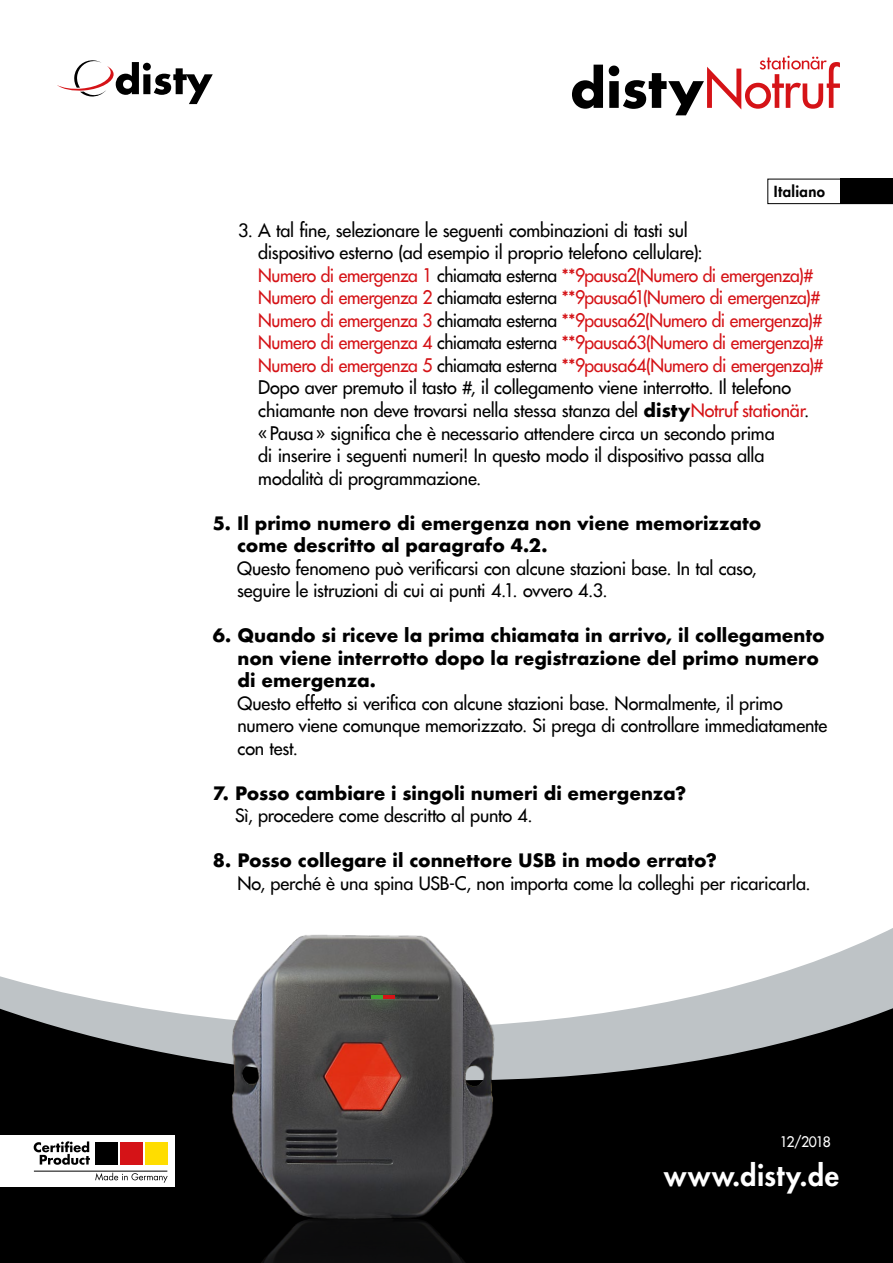
<style>
.page{position:relative;width:893px;height:1263px;background:#fff}
.page>*{position:absolute;margin:0;border:0;box-sizing:border-box;transform-origin:0 0}
.t1{font:800 28.5px "Futura";letter-spacing:.025em;color:#fff}
.t2{font:18px/22.5px "Futura";letter-spacing:-.015em;color:#000}
.t3{font:700 18px/22.5px "Futura";letter-spacing:-.005em;color:#000}
.t4{font:800 15px "Futura";letter-spacing:.025em;color:#000}
.t5{font:14.1px "Futura";letter-spacing:-.08em;color:#fff}
.s1{color:#d51317}
.s2{font-weight:700}
</style>
<div class="page">
<div style="left:0;top:1093px;width:893px;height:170px;background:#000"></div>
<svg style="left:0;top:928px;width:893px;height:165px"></svg>
<svg style="left:57px;top:60px;width:156px;height:44px"></svg>
<div style="left:0;top:1135px;width:175px;height:51px;background:#fff"></div>
<img style="left:34px;top:928px;width:630px;height:335px">
<svg style="left:359px;top:981px;width:49px;height:32px"></svg>
<hr style="left:372px;top:995px;width:11px;height:4px;background:#3fa535">
<hr style="left:383px;top:995px;width:12px;height:4px;background:#d51317">
<svg style="left:572px;top:56px;width:268px;height:59px"></svg>
<svg style="left:767px;top:179px;width:74px;height:25px"></svg>
<div style="left:841px;top:179px;width:52px;height:25px;background:#000"></div>
<p class="t4" style="left:774px;top:184px;width:53px">Italiano</p>
<p class="t2" style="left:258px;top:220px;width:567px;text-indent:-20px">3. A tal fine, selezionare le seguenti combinazioni di tasti sul<br>dispositivo esterno (ad esempio il proprio telefono cellulare):<br><span class="s1">Numero di emergenza 1</span> chiamata esterna <span class="s1">**9pausa2(Numero di emergenza)# Numero di emergenza 2</span> chiamata esterna <span class="s1">**9pausa61(Numero di emergenza)# Numero di emergenza 3</span> chiamata esterna <span class="s1">**9pausa62(Numero di emergenza)# Numero di emergenza 4</span> chiamata esterna <span class="s1">**9pausa63(Numero di emergenza)# Numero di emergenza 5</span> chiamata esterna <span class="s1">**9pausa64(Numero di emergenza)# </span>Dopo aver premuto il tasto #, il collegamento viene interrotto. Il telefono chiamante non deve trovarsi nella stessa stanza del <span class="s2">disty</span><span class="s1">Notruf stationär</span>. «Pausa» significa che è necessario attendere circa un secondo prima<br>di inserire i seguenti numeri! In questo modo il dispositivo passa alla modalità di programmazione.</p>
<p class="t3" style="left:237px;top:511px;width:526px;text-indent:-24px">5. Il primo numero di emergenza non viene memorizzato come descritto al paragrafo 4.2.</p>
<p class="t2" style="left:237px;top:558px;width:521px">Questo fenomeno può verificarsi con alcune stazioni base. In tal caso, seguire le istruzioni di cui ai punti 4.1. ovvero 4.3.</p>
<p class="t3" style="left:237px;top:624px;width:589px;text-indent:-25px">6. Quando si riceve la prima chiamata in arrivo, il collegamento non viene interrotto dopo la registrazione del primo numero di emergenza.</p>
<p class="t2" style="left:237px;top:693px;width:591px">Questo effetto si verifica con alcune stazioni base. Normalmente, il primo numero viene comunque memorizzato. Si prega di controllare immediatamente con test.</p>
<p class="t3" style="left:213px;top:781px;width:475px">7. Posso cambiare i singoli numeri di emergenza?</p>
<p class="t2" style="left:235px;top:805px;width:299px">Sì, procedere come descritto al punto 4.</p>
<p class="t3" style="left:213px;top:849px;width:506px">8. Posso collegare il connettore USB in modo errato?</p>
<p class="t2" style="left:237px;top:873px;width:575px">No, perché è una spina USB-C, non importa come la colleghi per ricaricarla.</p>
<p class="t5" style="left:780px;top:1134px;width:53px">12/2018</p>
<h1 class="t1" style="left:664px;top:1162px;width:176px">www.disty.de</h1>
</div>
